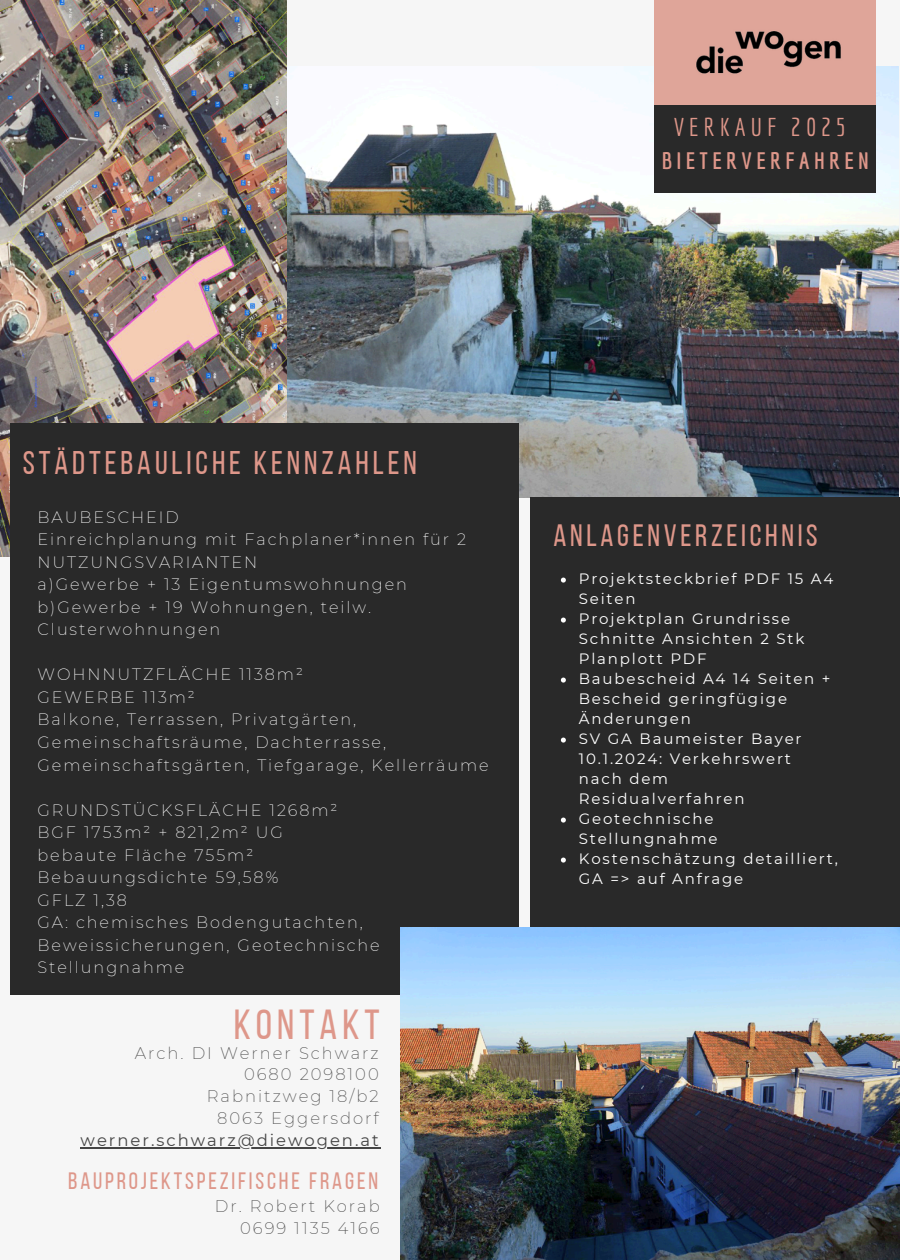
<style>
.page{position:relative;width:900px;height:1260px;background:#f6f6f6}
.page>*{position:absolute;margin:0;border:0;box-sizing:border-box;transform-origin:0 0}
.t1{font:42px "Bebas Neue";letter-spacing:.12em;color:#de978a}
.t2{font:32.75px "Bebas Neue";letter-spacing:.12em;color:#de978a}
.t3{font:30.75px "Bebas Neue";letter-spacing:.12em;color:#de978a}
.t4{font:25.25px "Economica";letter-spacing:.19em;color:#de978a}
.t5{font:23.75px "Bebas Neue";letter-spacing:.12em;color:#de978a}
.t6{font:700 23.25px "Economica";letter-spacing:.19em;color:#de978a}
.t7{font:200 16.5px "Montserrat";letter-spacing:.12em;color:#454545}
.t8{font:16.5px "Montserrat";letter-spacing:.12em;color:#454545}
.t9{font:200 16px/22.5px "Montserrat";letter-spacing:.12em;color:#fff}
.t10{font:15px/20px "Montserrat";letter-spacing:.12em;color:#fff}
</style>
<div class="page">
<img style="left:0;top:0;width:287px;height:556px">
<img style="left:287px;top:67px;width:611px;height:431px">
<div style="left:654px;top:104px;width:221px;height:89px;background:#292929"></div>
<img style="left:654px;top:0;width:221px;height:104px">
<div style="left:530px;top:498px;width:370px;height:429px;background:#292929"></div>
<div style="left:10px;top:423px;width:508px;height:572px;background:#292929"></div>
<svg style="left:561px;top:578px;width:5px;height:5px"></svg>
<svg style="left:561px;top:618px;width:5px;height:5px"></svg>
<svg style="left:561px;top:678px;width:5px;height:5px"></svg>
<svg style="left:561px;top:738px;width:5px;height:5px"></svg>
<svg style="left:561px;top:818px;width:5px;height:5px"></svg>
<svg style="left:561px;top:858px;width:5px;height:5px"></svg>
<img style="left:400px;top:927px;width:500px;height:333px">
<hr style="left:81px;top:1148px;width:300px;height:1px;background:#454545">
<p class="t4" style="left:674px;top:112px;width:174px">VERKAUF 2025</p>
<p class="t6" style="left:662px;top:147px;width:208px">BIETERVERFAHREN</p>
<p class="t2" style="left:23px;top:450px;width:396px">STÄDTEBAULICHE KENNZAHLEN</p>
<h3 class="t9" style="left:38px;top:506px;width:143px">BAUBESCHEID</h3>
<p class="t9" style="left:38px;top:528px;width:430px">Einreichplanung mit Fachplaner*innen für 2<br>NUTZUNGSVARIANTEN</p>
<p class="t9" style="left:38px;top:573px;width:371px">a)Gewerbe + 13 Eigentumswohnungen</p>
<h2 class="t9" style="left:38px;top:596px;width:335px">b)Gewerbe + 19 Wohnungen, teilw.<br>Clusterwohnungen</h2>
<p class="t9" style="left:38px;top:663px;width:267px">WOHNNUTZFLÄCHE 1138m²</p>
<p class="t9" style="left:38px;top:686px;width:159px">GEWERBE 113m²</p>
<p class="t9" style="left:38px;top:709px;width:453px">Balkone, Terrassen, Privatgärten,<br>Gemeinschaftsräume, Dachterrasse,<br>Gemeinschaftsgärten, Tiefgarage, Kellerräume</p>
<p class="t9" style="left:38px;top:799px;width:302px">GRUNDSTÜCKSFLÄCHE 1268m²</p>
<p class="t9" style="left:38px;top:821px;width:247px">BGF 1753m² + 821,2m² UG</p>
<p class="t9" style="left:38px;top:844px;width:217px">bebaute Fläche 755m²</p>
<p class="t9" style="left:38px;top:866px;width:243px">Bebauungsdichte 59,58%</p>
<p class="t9" style="left:38px;top:889px;width:91px">GFLZ 1,38</p>
<p class="t9" style="left:38px;top:911px;width:344px">GA: chemisches Bodengutachten,<br>Beweissicherungen, Geotechnische<br>Stellungnahme</p>
<p class="t1" style="left:234px;top:1007px;width:147px">KONTAKT</p>
<p class="t7" style="left:135px;top:1043px;width:246px">Arch. DI Werner Schwarz</p>
<p class="t7" style="left:244px;top:1065px;width:136px">0680 2098100</p>
<p class="t7" style="left:207px;top:1086px;width:173px">Rabnitzweg 18/b2</p>
<p class="t7" style="left:217px;top:1108px;width:163px">8063 Eggersdorf</p>
<p class="t8" style="left:81px;top:1130px;width:300px">werner.schwarz@diewogen.at</p>
<h1 class="t5" style="left:68px;top:1172px;width:311px">BAUPROJEKTSPEZIFISCHE FRAGEN</h1>
<p class="t7" style="left:215px;top:1196px;width:166px">Dr. Robert Korab</p>
<p class="t7" style="left:240px;top:1218px;width:141px">0699 1135 4166</p>
<p class="t3" style="left:553px;top:523px;width:266px">ANLAGENVERZEICHNIS</p>
<p class="t10" style="left:579px;top:568px;width:256px">Projektsteckbrief PDF 15 A4<br>Seiten</p>
<p class="t10" style="left:579px;top:608px;width:227px">Projektplan Grundrisse<br>Schnitte Ansichten 2 Stk<br>Planplott PDF</p>
<p class="t10" style="left:579px;top:668px;width:253px">Baubescheid A4 14 Seiten +<br>Bescheid geringfügige<br>Änderungen</p>
<p class="t10" style="left:579px;top:728px;width:224px">SV GA Baumeister Bayer<br>10.1.2024: Verkehrswert nach dem<br>Residualverfahren</p>
<p class="t10" style="left:579px;top:808px;width:140px">Geotechnische<br>Stellungnahme</p>
<h2 class="t10" style="left:579px;top:848px;width:260px">Kostenschätzung detailliert,<br>GA =&gt; auf Anfrage</h2>
</div>
